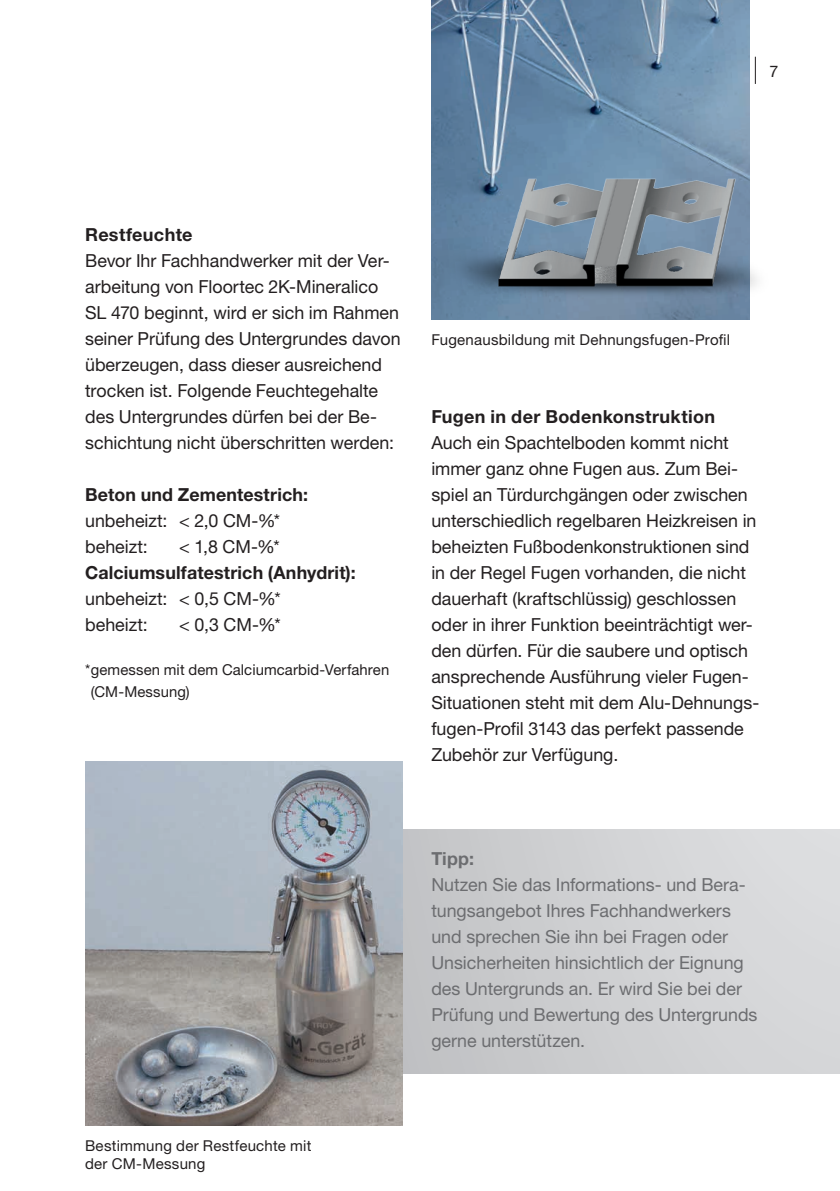
<style>
.page{position:relative;width:840px;height:1191px;background:#fff}
.page>*{position:absolute;margin:0;border:0;box-sizing:border-box;transform-origin:0 0}
.t1{font:18px/26px "Helvetica Neue LT Pro";color:#231f20}
.t2{font:18px/26px "Helvetica Neue LT Pro";color:#6c6d70}
.t3{font:700 18px "Helvetica Neue LT Pro";letter-spacing:.01em;color:#231f20}
.t4{font:700 18px "Helvetica Neue LT Pro";color:#6c6d70}
.t5{font:16px "Helvetica Neue LT Pro";color:#231f20}
.t6{font:15px/21.6px "Helvetica Neue LT Pro";letter-spacing:.015em;color:#231f20}
</style>
<div class="page">
<svg style="left:754px;top:57px;width:1px;height:27px"></svg>
<div style="left:397px;top:829px;width:442px;height:244px;background:linear-gradient(to right,#c2c3c5,#dcdddf)"></div>
<img style="left:431px;top:0;width:317px;height:319px">
<img style="left:85px;top:761px;width:318px;height:364px">
<img style="left:431px;top:137px;width:326px;height:173px">
<p class="t5" style="left:769px;top:61px;width:10px">7</p>
<p class="t3" style="left:85px;top:223px;width:109px">Restfeuchte</p>
<p class="t1" style="left:85px;top:247px;width:317px">Bevor Ihr Fachhandwerker mit der Ver&shy;arbeitung von Floortec 2K-Mineralico SL 470 beginnt, wird er sich im Rahmen seiner Prüfung des Untergrundes davon überzeugen, dass dieser ausreichend trocken ist. Folgende Feuchtegehalte des Untergrundes dürfen bei der Be&shy;schichtung nicht überschritten werden:</p>
<p class="t3" style="left:85px;top:483px;width:224px">Beton und Zementestrich:</p>
<p class="t1" style="left:85px;top:507px;width:196px">unbeheizt: &lt; 2,0 CM-%* beheizt:</p>
<p class="t1" style="left:179px;top:533px;width:102px">&lt; 1,8 CM-%*</p>
<p class="t3" style="left:85px;top:561px;width:272px">Calciumsulfatestrich (Anhydrit):</p>
<p class="t1" style="left:85px;top:585px;width:197px">unbeheizt: &lt; 0,5 CM-%* beheizt:</p>
<p class="t1" style="left:179px;top:611px;width:103px">&lt; 0,3 CM-%*</p>
<p class="t6" style="left:91px;top:659px;width:300px;text-indent:-6px">*gemessen mit dem Calciumcarbid-Verfahren (CM-Messung)</p>
<p class="t6" style="left:431px;top:329px;width:300px">Fugenausbildung mit Dehnungsfugen-Profil</p>
<p class="t3" style="left:431px;top:405px;width:285px">Fugen in der Bodenkonstruktion</p>
<p class="t1" style="left:431px;top:429px;width:329px">Auch ein Spachtelboden kommt nicht immer ganz ohne Fugen aus. Zum Bei&shy;spiel an Türdurchgängen oder zwischen unterschiedlich regelbaren Heizkreisen in beheizten Fußbodenkonstruktionen sind in der Regel Fugen vorhanden, die nicht dauerhaft (kraftschlüssig) geschlossen oder in ihrer Funktion beeinträchtigt wer&shy;den dürfen. Für die saubere und optisch ansprechende Ausführung vieler Fugen-Situationen steht mit dem Alu-Dehnungs&shy;fugen-Profil 3143 das perfekt passende Zubehör zur Verfügung.</p>
<p class="t4" style="left:431px;top:847px;width:44px">Tipp:</p>
<p class="t2" style="left:431px;top:871px;width:327px">Nutzen Sie das Informations- und Bera&shy;tungsangebot Ihres Fachhandwerkers und sprechen Sie ihn bei Fragen oder Unsicherheiten hinsichtlich der Eignung des Untergrunds an. Er wird Sie bei der Prüfung und Bewertung des Untergrunds gerne unterstützen.</p>
<p class="t6" style="left:85px;top:1136px;width:228px;line-height:18px">Bestimmung der Restfeuchte mit der CM-Messung</p>
</div>
